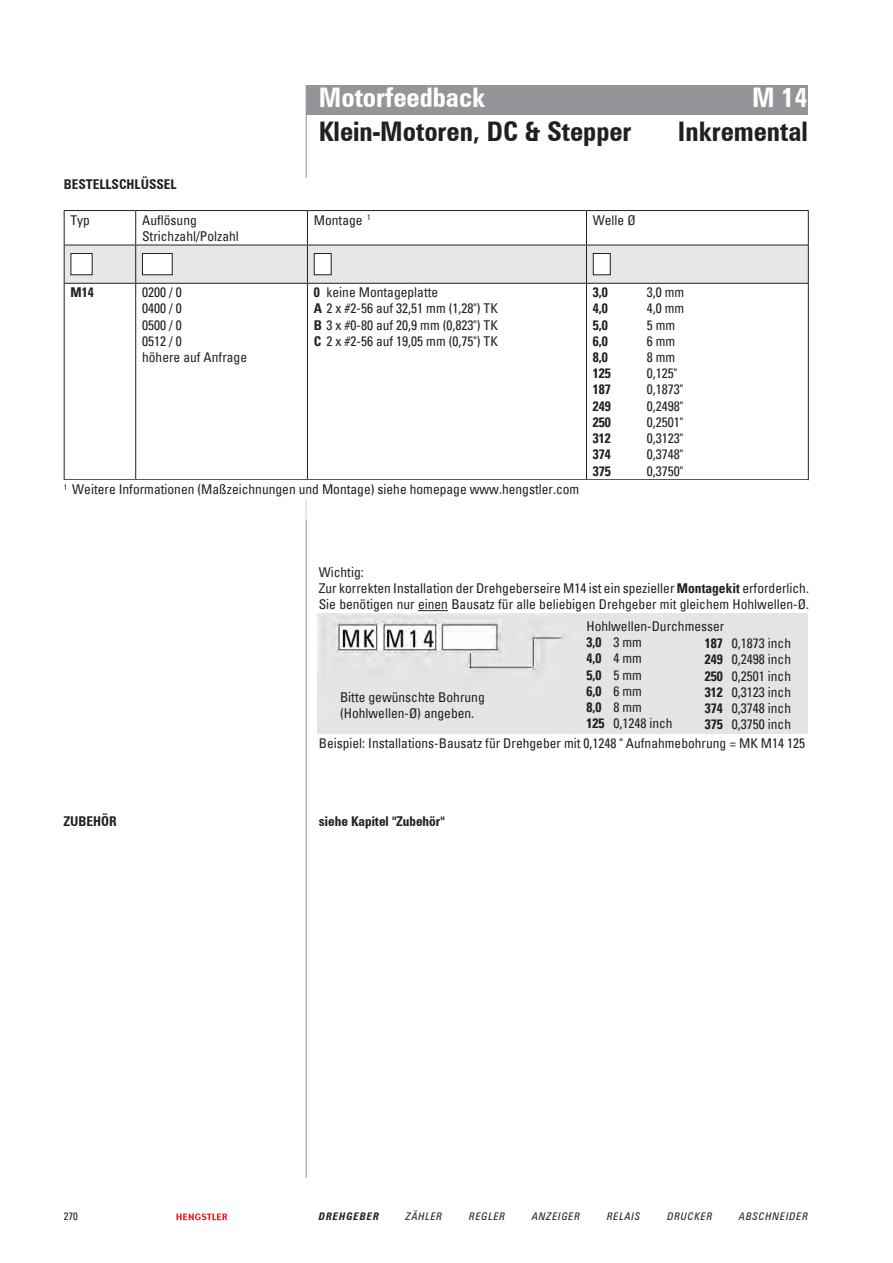
<style>
.page{position:relative;width:893px;height:1263px;background:#fff}
.page>*{position:absolute;margin:0;border:0;box-sizing:border-box;transform-origin:0 0}
.Headline{font:700 condensed 27px "Zurich BT";color:#231f20}
.Headline_weiss{font:700 condensed 27px "Zurich BT";color:#fff}
.Normal_Blocksatz{font:condensed 13.5px/16.2px "Univers";color:#231f20}
.Table_Cell_Best_3mm{font:condensed 13.5px "Univers";color:#231f20}
.Footnote{font:condensed 13.5px "Univers";color:#231f20}
.HeadlineLinks{font:700 condensed 13.5px "Zurich BT";color:#231f20}
.Table_Headline{font:condensed 13.5px "Univers";color:#231f20}
.Table_Cell_Best_3mm-2{font:700 condensed 13.5px "Univers";color:#231f20}
.Normal_Blocksatz-2{font:700 condensed 13.5px "Univers";color:#231f20}
.t1{font:italic condensed 10.5px "Zurich BT";letter-spacing:.09em;color:#231f20}
.t2{font:italic 700 condensed 10.5px "Zurich BT";letter-spacing:.09em;color:#231f20}
.t3{font:condensed 10.5px "Univers";color:#231f20}
.s1{font-weight:700}
.s2{font-weight:400}
</style>
<div class="page">
<svg style="left:176px;top:1213px;width:51px;height:7px"></svg>
<div style="left:306px;top:85px;width:502px;height:30px;background:#939598"></div>
<hr style="left:306px;top:85px;width:1px;height:1093px;background:#939598">
<div style="left:64px;top:189px;width:744px;height:21px;background:#fff"></div>
<svg style="left:65px;top:211px;width:743px;height:268px"></svg>
<div style="left:65px;top:246px;width:743px;height:37px;background:#e6e7e9"></div>
<hr style="left:64px;top:210px;width:72px;height:1px;background:#231f20">
<hr style="left:64px;top:211px;width:1px;height:34px;background:#231f20">
<hr style="left:136px;top:210px;width:171px;height:1px;background:#231f20">
<hr style="left:135px;top:211px;width:1px;height:34px;background:#231f20">
<hr style="left:307px;top:210px;width:279px;height:1px;background:#231f20">
<hr style="left:307px;top:211px;width:1px;height:34px;background:#231f20">
<hr style="left:586px;top:210px;width:223px;height:1px;background:#231f20">
<hr style="left:586px;top:211px;width:1px;height:34px;background:#231f20">
<hr style="left:808px;top:211px;width:1px;height:34px;background:#231f20">
<hr style="left:64px;top:245px;width:72px;height:1px;background:#231f20">
<hr style="left:64px;top:245px;width:1px;height:38px;background:#231f20">
<hr style="left:136px;top:245px;width:171px;height:1px;background:#231f20">
<hr style="left:135px;top:245px;width:1px;height:38px;background:#231f20">
<hr style="left:307px;top:245px;width:279px;height:1px;background:#231f20">
<hr style="left:307px;top:245px;width:1px;height:38px;background:#231f20">
<hr style="left:586px;top:245px;width:223px;height:1px;background:#231f20">
<hr style="left:586px;top:245px;width:1px;height:38px;background:#231f20">
<hr style="left:808px;top:245px;width:1px;height:38px;background:#231f20">
<hr style="left:64px;top:283px;width:72px;height:1px;background:#231f20">
<hr style="left:64px;top:284px;width:1px;height:195px;background:#231f20">
<hr style="left:136px;top:283px;width:171px;height:1px;background:#231f20">
<hr style="left:135px;top:284px;width:1px;height:195px;background:#231f20">
<hr style="left:307px;top:283px;width:279px;height:1px;background:#231f20">
<hr style="left:307px;top:284px;width:1px;height:195px;background:#231f20">
<hr style="left:586px;top:283px;width:223px;height:1px;background:#231f20">
<hr style="left:586px;top:284px;width:1px;height:195px;background:#231f20">
<hr style="left:808px;top:284px;width:1px;height:195px;background:#231f20">
<hr style="left:64px;top:479px;width:72px;height:1px;background:#231f20">
<hr style="left:136px;top:479px;width:171px;height:1px;background:#231f20">
<hr style="left:307px;top:479px;width:279px;height:1px;background:#231f20">
<hr style="left:586px;top:479px;width:223px;height:1px;background:#231f20">
<div style="left:71px;top:253px;width:22px;height:22px;background:#fff;border:1px solid #231f20"></div>
<div style="left:142px;top:253px;width:31px;height:22px;background:#fff;border:1px solid #231f20"></div>
<div style="left:314px;top:253px;width:18px;height:22px;background:#fff;border:1px solid #231f20"></div>
<div style="left:593px;top:253px;width:18px;height:22px;background:#fff;border:1px solid #231f20"></div>
<svg style="left:306px;top:498px;width:1px;height:22px"></svg>
<img style="left:318px;top:614px;width:490px;height:120px">
<hr style="left:418px;top:610px;width:30px;height:1px;background:#231f20">
<p class="HeadlineLinks" style="left:64px;top:176px;width:114px">BESTELLSCHLÜSSEL</p>
<p class="Table_Headline" style="left:71px;top:211px;width:21px">Typ</p>
<p class="Table_Headline" style="left:142px;top:211px;width:56px">Auflösung</p>
<p class="Table_Headline" style="left:142px;top:227px;width:98px">Strichzahl/Polzahl</p>
<p class="Table_Cell_Best_3mm-2" style="left:71px;top:284px;width:25px">M14</p>
<p class="Table_Cell_Best_3mm" style="left:142px;top:284px;width:41px">0200 / 0</p>
<p class="Table_Cell_Best_3mm" style="left:142px;top:300px;width:41px">0400 / 0</p>
<p class="Table_Cell_Best_3mm" style="left:142px;top:316px;width:41px">0500 / 0</p>
<p class="Table_Cell_Best_3mm" style="left:142px;top:332px;width:41px">0512 / 0</p>
<p class="Table_Cell_Best_3mm" style="left:142px;top:348px;width:106px">höhere auf Anfrage</p>
<p class="Headline_weiss" style="left:319px;top:81px;width:168px">Motorfeedback</p>
<p class="Headline_weiss" style="left:752px;top:81px;width:57px">M 14</p>
<p class="Headline" style="left:319px;top:115px;width:314px">Klein-Motoren, DC &amp; Stepper</p>
<p class="Headline" style="left:678px;top:115px;width:132px">Inkremental</p>
<p class="Table_Headline" style="left:314px;top:211px;width:58px">Montage <sup>1</sup></p>
<p class="Table_Headline" style="left:593px;top:211px;width:44px">Welle Ø</p>
<p class="Table_Cell_Best_3mm" style="left:314px;top:284px;width:126px"><span class="s1">0</span> keine Montageplatte</p>
<p class="Table_Cell_Best_3mm" style="left:314px;top:300px;width:186px"><span class="s1">A</span> 2 x #2-56 auf 32,51 mm (1,28") TK</p>
<p class="Table_Cell_Best_3mm" style="left:314px;top:316px;width:186px"><span class="s1">B</span> 3 x #0-80 auf 20,9 mm (0,823") TK</p>
<p class="Table_Cell_Best_3mm" style="left:314px;top:332px;width:186px"><span class="s1">C</span> 2 x #2-56 auf 19,05 mm (0,75") TK</p>
<p class="Table_Cell_Best_3mm-2" style="left:593px;top:284px;width:16px">3,0</p>
<p class="Table_Cell_Best_3mm" style="left:647px;top:284px;width:39px">3,0 mm</p>
<p class="Table_Cell_Best_3mm-2" style="left:593px;top:300px;width:16px">4,0</p>
<p class="Table_Cell_Best_3mm" style="left:647px;top:300px;width:39px">4,0 mm</p>
<p class="Table_Cell_Best_3mm-2" style="left:593px;top:317px;width:16px">5,0</p>
<p class="Table_Cell_Best_3mm" style="left:647px;top:316px;width:30px">5 mm</p>
<p class="Table_Cell_Best_3mm-2" style="left:593px;top:333px;width:16px">6,0</p>
<p class="Table_Cell_Best_3mm" style="left:647px;top:332px;width:30px">6 mm</p>
<p class="Table_Cell_Best_3mm-2" style="left:593px;top:349px;width:16px">8,0</p>
<p class="Table_Cell_Best_3mm" style="left:647px;top:348px;width:30px">8 mm</p>
<p class="Table_Cell_Best_3mm-2" style="left:593px;top:365px;width:19px">125</p>
<p class="Table_Cell_Best_3mm" style="left:647px;top:365px;width:32px">0,125"</p>
<p class="Table_Cell_Best_3mm-2" style="left:593px;top:381px;width:19px">187</p>
<p class="Table_Cell_Best_3mm" style="left:647px;top:381px;width:38px">0,1873"</p>
<p class="Table_Cell_Best_3mm-2" style="left:593px;top:398px;width:19px">249</p>
<p class="Table_Cell_Best_3mm" style="left:647px;top:397px;width:38px">0,2498"</p>
<p class="Table_Cell_Best_3mm-2" style="left:593px;top:414px;width:19px">250</p>
<p class="Table_Cell_Best_3mm" style="left:647px;top:413px;width:38px">0,2501"</p>
<p class="Table_Cell_Best_3mm-2" style="left:593px;top:430px;width:19px">312</p>
<p class="Table_Cell_Best_3mm" style="left:647px;top:429px;width:38px">0,3123"</p>
<p class="Table_Cell_Best_3mm-2" style="left:593px;top:446px;width:19px">374</p>
<p class="Table_Cell_Best_3mm" style="left:647px;top:446px;width:38px">0,3748"</p>
<p class="Table_Cell_Best_3mm-2" style="left:593px;top:462px;width:19px">375</p>
<p class="Table_Cell_Best_3mm" style="left:647px;top:462px;width:38px">0,3750"</p>
<p class="Footnote" style="left:64px;top:480px;width:517px"><sup>1</sup> Weitere Informationen (Maßzeichnungen und Montage) siehe homepage www.hengstler.com</p>
<p class="Normal_Blocksatz" style="left:319px;top:564px;width:46px">Wichtig:</p>
<p class="Normal_Blocksatz" style="left:319px;top:580px;width:492px">Zur korrekten Installation der Drehgeberseire M14 ist ein spezieller <span class="s1">Montagekit</span> erforderlich.<br>Sie benötigen nur einen Bausatz für alle beliebigen Drehgeber mit gleichem Hohlwellen-Ø.</p>
<p class="Normal_Blocksatz" style="left:340px;top:688px;width:146px">Bitte gewünschte Bohrung</p>
<p class="Normal_Blocksatz" style="left:340px;top:705px;width:136px">(Hohlwellen-Ø) angeben.</p>
<p class="Normal_Blocksatz" style="left:586px;top:618px;width:139px">Hohlwellen-Durchmesser</p>
<p class="Normal_Blocksatz-2" style="left:586px;top:634px;width:57px">3,0 <span class="s2">3 mm</span></p>
<p class="Normal_Blocksatz-2" style="left:586px;top:650px;width:57px">4,0 <span class="s2">4 mm</span></p>
<p class="Normal_Blocksatz-2" style="left:586px;top:666px;width:57px">5,0 <span class="s2">5 mm</span></p>
<p class="Normal_Blocksatz-2" style="left:586px;top:683px;width:57px">6,0 <span class="s2">6 mm</span></p>
<p class="Normal_Blocksatz-2" style="left:586px;top:699px;width:57px">8,0 <span class="s2">8 mm</span></p>
<p class="Normal_Blocksatz" style="left:586px;top:715px;width:88px"><span class="s1">125</span> 0,1248 inch</p>
<p class="Normal_Blocksatz" style="left:705px;top:635px;width:88px"><span class="s1">187</span> 0,1873 inch</p>
<p class="Normal_Blocksatz" style="left:705px;top:651px;width:88px"><span class="s1">249</span> 0,2498 inch</p>
<p class="Normal_Blocksatz" style="left:705px;top:667px;width:88px"><span class="s1">250</span> 0,2501 inch</p>
<p class="Normal_Blocksatz" style="left:705px;top:683px;width:88px"><span class="s1">312</span> 0,3123 inch</p>
<p class="Normal_Blocksatz" style="left:705px;top:700px;width:88px"><span class="s1">374</span> 0,3748 inch</p>
<p class="Normal_Blocksatz" style="left:705px;top:716px;width:88px"><span class="s1">375</span> 0,3750 inch</p>
<p class="Normal_Blocksatz" style="left:319px;top:735px;width:488px">Beispiel: Installations-Bausatz für Drehgeber mit 0,1248 " Aufnahmebohrung = MK M14 125</p>
<p class="HeadlineLinks" style="left:64px;top:812px;width:54px">ZUBEHÖR</p>
<p class="HeadlineLinks" style="left:319px;top:812px;width:127px">siehe Kapitel "Zubehör"</p>
<p class="t3" style="left:64px;top:1209px;width:15px">270</p>
<p class="t2" style="left:319px;top:1210px;width:61px">DREHGEBER</p>
<p class="t1" style="left:406px;top:1210px;width:38px">ZÄHLER</p>
<p class="t1" style="left:469px;top:1210px;width:37px">REGLER</p>
<p class="t1" style="left:532px;top:1210px;width:49px">ANZEIGER</p>
<p class="t1" style="left:607px;top:1210px;width:35px">RELAIS</p>
<p class="t1" style="left:667px;top:1210px;width:46px">DRUCKER</p>
<p class="t1" style="left:739px;top:1210px;width:70px">ABSCHNEIDER</p>
</div>
